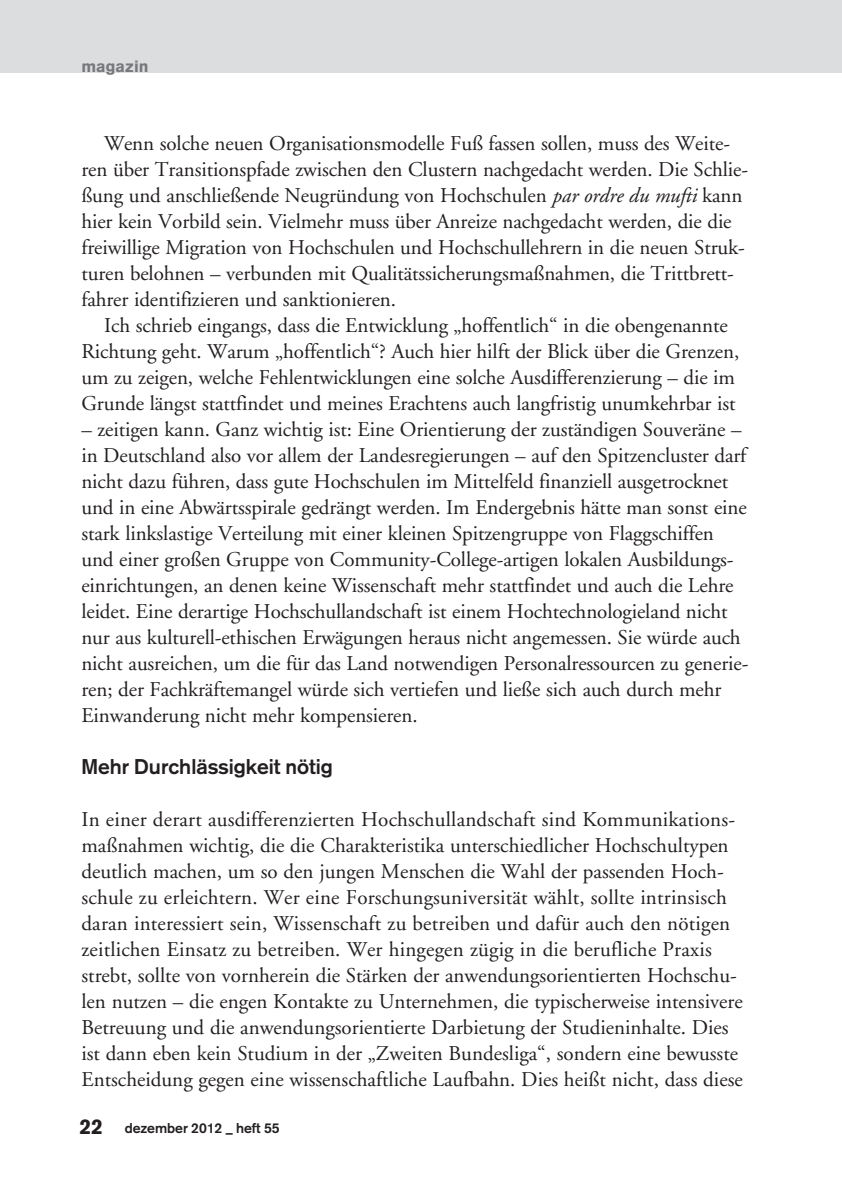
<style>
.page{position:relative;width:842px;height:1191px;background:#fff}
.page>*{position:absolute;margin:0;border:0;box-sizing:border-box;transform-origin:0 0}
.t1{font:21px/26px "Adobe Garamond";letter-spacing:-.005em;color:#231f20}
.t2{font:700 21px "Akzidenz Grotesk";color:#231f20}
.t3{font:900 16px "Akzidenz Grotesk";color:#76787b}
.t4{font:700 14px "Akzidenz Grotesk";color:#231f20}
.s1{font-style:italic}
.s2{font-weight:900;font-size:21px}
</style>
<div class="page">
<div style="left:0;top:0;width:842px;height:72px;background:#dcdddf"></div>
<p class="t3" style="left:81px;top:61px;width:69px">magazin</p>
<p class="t1" style="left:81px;top:132px;width:668px;text-indent:23px">Wenn solche neuen Organisationsmodelle Fuß fassen sollen, muss des Weite&shy;ren über Transitionspfade zwischen den Clustern nachgedacht werden. Die Schlie&shy;ßung und anschließende Neugründung von Hochschulen <span class="s1">par ordre du mufti</span> kann hier kein Vorbild sein. Vielmehr muss über Anreize nachgedacht werden, die die freiwillige Migration von Hochschulen und Hochschullehrern in die neuen Struk&shy;turen belohnen – verbunden mit Qualitätssicherungsmaßnahmen, die Trittbrett&shy;fahrer identifizieren und sanktionieren.</p>
<p class="t1" style="left:81px;top:314px;width:659px;text-align:center">Ich schrieb eingangs, dass die Entwicklung „hoffentlich“ in die obengenannte Richtung geht. Warum „hoffentlich“? Auch hier hilft der Blick über die Grenzen, um zu zeigen, welche Fehlentwicklungen eine solche Ausdifferenzierung – die im Grunde längst stattfindet und meines Erachtens auch langfristig unumkehrbar ist</p>
<p class="t1" style="left:81px;top:418px;width:668px">– zeitigen kann. Ganz wichtig ist: Eine Orientierung der zuständigen Souveräne – in Deutschland also vor allem der Landesregierungen – auf den Spitzencluster darf nicht dazu führen, dass gute Hochschulen im Mittelfeld finanziell ausgetrocknet und in eine Abwärtsspirale gedrängt werden. Im Endergebnis hätte man sonst eine stark linkslastige Verteilung mit einer kleinen Spitzengruppe von Flaggschiffen und einer großen Gruppe von Community-College-artigen lokalen Ausbildungs&shy;einrichtungen, an denen keine Wissenschaft mehr stattfindet und auch die Lehre leidet. Eine derartige Hochschullandschaft ist einem Hochtechnologieland nicht nur aus kulturell-ethischen Erwägungen heraus nicht angemessen. Sie würde auch nicht ausreichen, um die für das Land notwendigen Personalressourcen zu generie&shy;ren; der Fachkräftemangel würde sich vertiefen und ließe sich auch durch mehr Einwanderung nicht mehr kompensieren.</p>
<p class="t2" style="left:81px;top:759px;width:253px">Mehr Durchlässigkeit nötig</p>
<p class="t1" style="left:81px;top:808px;width:663px">In einer derart ausdifferenzierten Hochschullandschaft sind Kommunikations&shy;maßnahmen wichtig, die die Charakteristika unterschiedlicher Hochschultypen deutlich machen, um so den jungen Menschen die Wahl der passenden Hoch&shy;schule zu erleichtern. Wer eine Forschungsuniversität wählt, sollte intrinsisch daran interessiert sein, Wissenschaft zu betreiben und dafür auch den nötigen zeitlichen Einsatz zu betreiben. Wer hingegen zügig in die berufliche Praxis strebt, sollte von vornherein die Stärken der anwendungsorientierten Hochschu&shy;len nutzen – die engen Kontakte zu Unternehmen, die typischerweise intensivere Betreuung und die anwendungsorientierte Darbietung der Studieninhalte. Dies ist dann eben kein Studium in der „Zweiten Bundesliga“, sondern eine bewusste Entscheidung gegen eine wissenschaftliche Laufbahn. Dies heißt nicht, dass diese</p>
<p class="t4" style="left:79px;top:1123px;width:202px"><span class="s2">22</span> dezember 2012 – heft 55</p>
</div>
